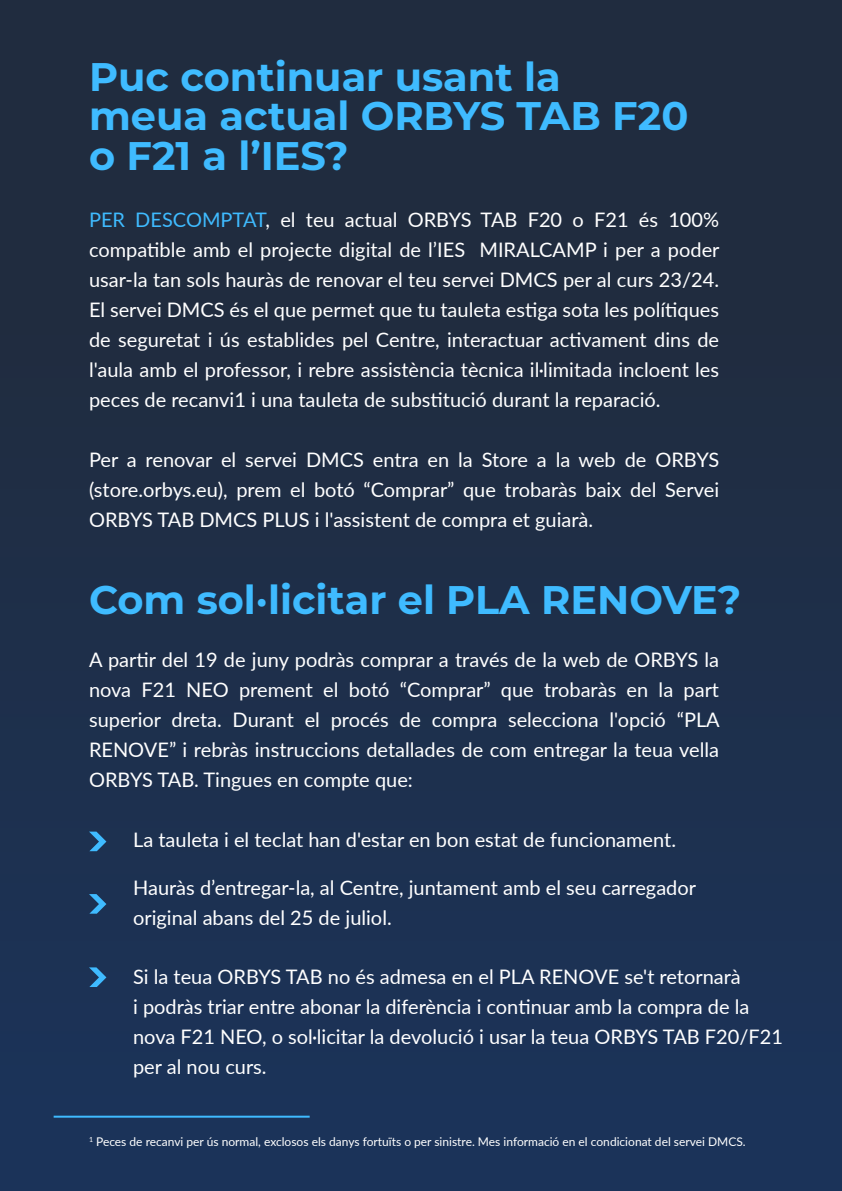
<style>
.page{position:relative;width:842px;height:1191px;background:#fff}
.page>*{position:absolute;margin:0;border:0;box-sizing:border-box;transform-origin:0 0}
.t1{font:700 39.8px/39.8px "Montserrat";color:#3fbbff}
.t2{font:20px/30px "Lato";color:#fff;text-align:justify}
.t3{font:12px "Lato";color:#fff}
.s1{color:#3fbbff}
</style>
<div class="page">
<div style="left:0;top:0;width:842px;height:1191px;background:linear-gradient(to bottom,#212b3a,#1b3359)"></div>
<svg style="left:89px;top:831px;width:17px;height:20px"></svg>
<svg style="left:89px;top:894px;width:17px;height:19px"></svg>
<svg style="left:89px;top:967px;width:17px;height:20px"></svg>
<hr style="left:54px;top:1115px;width:256px;height:2px;background:#3fbbff">
<h1 class="t1" style="left:89px;top:55px;width:601px">Puc continuar usant la meua actual ORBYS TAB F20 o F21 a l’IES?</h1>
<p class="t2" style="left:89px;top:204px;width:632px"><span class="s1">PER DESCOMPTAT</span>, el teu actual ORBYS TAB F20 o F21 és 100% compatible amb el projecte digital de l’IES MIRALCAMP i per a poder usar-la tan sols hauràs de renovar el teu servei DMCS per al curs 23/24.<br>El servei DMCS és el que permet que tu tauleta estiga sota les polítiques de seguretat i ús establides pel Centre, interactuar activament dins de l'aula amb el professor, i rebre assistència tècnica il·limitada incloent les peces de recanvi1 i una tauleta de substitució durant la reparació.</p>
<p class="t2" style="left:89px;top:444px;width:632px">Per a renovar el servei DMCS entra en la Store a la web de ORBYS (store.orbys.eu), prem el botó “Comprar” que trobaràs baix del Servei ORBYS TAB DMCS PLUS i l'assistent de compra et guiarà.</p>
<h1 class="t1" style="left:89px;top:578px;width:654px">Com sol·licitar el PLA RENOVE?</h1>
<p class="t2" style="left:89px;top:643px;width:632px">A partir del 19 de juny podràs comprar a través de la web de ORBYS la nova F21 NEO prement el botó “Comprar” que trobaràs en la part superior dreta. Durant el procés de compra selecciona l'opció “PLA RENOVE” i rebràs instruccions detallades de com entregar la teua vella ORBYS TAB. Tingues en compte que:</p>
<p class="t2" style="left:133px;top:824px;width:544px">La tauleta i el teclat han d'estar en bon estat de funcionament.</p>
<p class="t2" style="left:133px;top:871px;width:564px">Hauràs d’entregar-la, al Centre, juntament amb el seu carregador original abans del 25 de juliol.</p>
<p class="t2" style="left:133px;top:961px;width:651px;text-align:left">Si la teua ORBYS TAB no és admesa en el PLA RENOVE se't retornarà<br>i podràs triar entre abonar la diferència i continuar amb la compra de la nova F21 NEO, o sol·licitar la devolució i usar la teua ORBYS TAB F20/F21 per al nou curs.</p>
<p class="t3" style="left:89px;top:1132px;width:658px"><sup>1</sup> Peces de recanvi per ús normal, exclosos els danys fortuïts o per sinistre. Mes informació en el condicionat del servei DMCS.</p>
</div>
